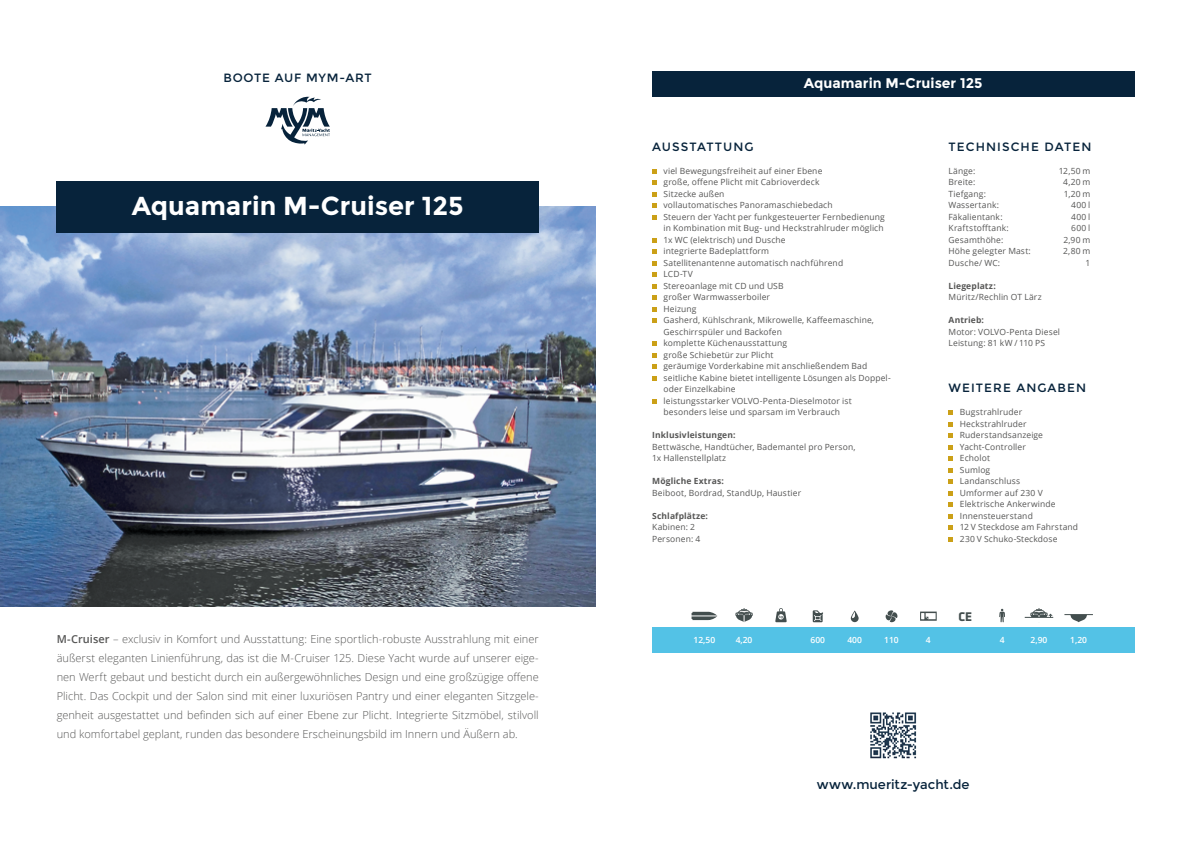
<style>
.page{position:relative;width:1191px;height:842px;background:#fff}
.page>*{position:absolute;margin:0;border:0;box-sizing:border-box;transform-origin:0 0}
.t1{font:700 26px "Montserrat";color:#fff}
.t2{font:700 14px "Montserrat";color:#fff}
.t3{font:13px "Montserrat";color:#07233b}
.t4{font:700 13px "Klavika";color:#434e4e}
.t5{font:12px "Montserrat";letter-spacing:.09em;color:#07233b}
.t6{font:12px "Montserrat";letter-spacing:.06em;color:#07233b}
.t7{font:300 11px/19px "Open Sans";color:#565655;text-align:justify}
.t8{font:8.5px/11.5px "Open Sans";letter-spacing:.015em;color:#565655}
.t9{font:700 8.5px "Open Sans";letter-spacing:.015em;color:#565655}
.t10{font:600 8.5px "Open Sans";color:#fff}
.s1{font-weight:600}
</style>
<div class="page">
<svg style="left:652px;top:169px;width:4px;height:5px"></svg>
<svg style="left:652px;top:181px;width:4px;height:4px"></svg>
<svg style="left:652px;top:192px;width:4px;height:5px"></svg>
<svg style="left:652px;top:204px;width:4px;height:4px"></svg>
<svg style="left:652px;top:215px;width:4px;height:5px"></svg>
<svg style="left:652px;top:238px;width:4px;height:5px"></svg>
<svg style="left:652px;top:250px;width:4px;height:4px"></svg>
<svg style="left:652px;top:261px;width:4px;height:5px"></svg>
<svg style="left:652px;top:273px;width:4px;height:4px"></svg>
<svg style="left:652px;top:284px;width:4px;height:5px"></svg>
<svg style="left:652px;top:296px;width:4px;height:4px"></svg>
<svg style="left:652px;top:307px;width:4px;height:5px"></svg>
<svg style="left:652px;top:319px;width:4px;height:4px"></svg>
<svg style="left:652px;top:342px;width:4px;height:4px"></svg>
<svg style="left:652px;top:353px;width:4px;height:5px"></svg>
<svg style="left:652px;top:365px;width:4px;height:4px"></svg>
<svg style="left:652px;top:376px;width:4px;height:5px"></svg>
<svg style="left:652px;top:399px;width:4px;height:5px"></svg>
<svg style="left:948px;top:411px;width:4px;height:4px"></svg>
<svg style="left:948px;top:422px;width:4px;height:5px"></svg>
<svg style="left:948px;top:434px;width:4px;height:4px"></svg>
<svg style="left:948px;top:445px;width:4px;height:5px"></svg>
<svg style="left:948px;top:457px;width:4px;height:4px"></svg>
<svg style="left:948px;top:468px;width:4px;height:5px"></svg>
<svg style="left:948px;top:480px;width:4px;height:4px"></svg>
<svg style="left:948px;top:491px;width:4px;height:5px"></svg>
<svg style="left:948px;top:503px;width:4px;height:4px"></svg>
<svg style="left:948px;top:514px;width:4px;height:5px"></svg>
<svg style="left:948px;top:526px;width:4px;height:4px"></svg>
<svg style="left:948px;top:537px;width:4px;height:5px"></svg>
<img style="left:0;top:207px;width:595px;height:400px">
<div style="left:57px;top:181px;width:482px;height:51px;background:#07233b"></div>
<svg style="left:265px;top:97px;width:65px;height:48px"></svg>
<div style="left:652px;top:627px;width:482px;height:26px;background:#53c2e6"></div>
<svg style="left:691px;top:612px;width:26px;height:8px"></svg>
<svg style="left:735px;top:608px;width:17px;height:14px"></svg>
<svg style="left:775px;top:608px;width:11px;height:14px"></svg>
<svg style="left:812px;top:610px;width:11px;height:12px"></svg>
<svg style="left:850px;top:610px;width:8px;height:12px"></svg>
<svg style="left:885px;top:610px;width:12px;height:12px"></svg>
<svg style="left:920px;top:612px;width:16px;height:9px"></svg>
<svg style="left:999px;top:609px;width:6px;height:13px"></svg>
<svg style="left:1024px;top:608px;width:29px;height:10px"></svg>
<svg style="left:1064px;top:614px;width:29px;height:8px"></svg>
<img style="left:870px;top:712px;width:47px;height:47px">
<div style="left:652px;top:71px;width:482px;height:25px;background:#07233b"></div>
<h3 class="t6" style="left:224px;top:71px;width:150px">BOOTE AUF MYM-ART</h3>
<h1 class="t1" style="left:132px;top:190px;width:333px">Aquamarin M-Cruiser 125</h1>
<p class="t7" style="left:57px;top:630px;width:483px"><span class="s1">M-Cruiser</span> – exclusiv in Komfort und Ausstattung: Eine sportlich-robuste Ausstrahlung mit einer äußerst eleganten Linienführung, das ist die M-Cruiser 125. Diese Yacht wurde auf unserer eige&shy;nen Werft gebaut und besticht durch ein außergewöhnliches Design und eine großzügige offene Plicht. Das Cockpit und der Salon sind mit einer luxuriösen Pantry und einer eleganten Sitzgele&shy;genheit ausgestattet und befinden sich auf einer Ebene zur Plicht. Integrierte Sitzmöbel, stilvoll und komfortabel geplant, runden das besondere Erscheinungsbild im Innern und Äußern ab.</p>
<h2 class="t2" style="left:804px;top:75px;width:180px">Aquamarin M-Cruiser 125</h2>
<h3 class="t5" style="left:652px;top:139px;width:103px">AUSSTATTUNG</h3>
<p class="t8" style="left:663px;top:164px;width:229px">viel Bewegungsfreiheit auf einer Ebene<br>große, offene Plicht mit Cabrioverdeck<br>Sitzecke außen<br>vollautomatisches Panoramaschiebedach<br>Steuern der Yacht per funkgesteuerter -Fernbedienung in Kombination mit Bug- und Heckstrahlruder möglich 1x WC (elektrisch) und Dusche<br>integrierte Badeplattform<br>Satellitenantenne automatisch nachführend<br>LCD-TV<br>Stereoanlage mit CD und USB<br>großer Warmwasserboiler<br>Heizung<br>Gasherd, Kühlschrank, Mikrowelle, Kaffeemaschine, Geschirrspüler und Backofen<br>komplette Küchenausstattung<br>große Schiebetür zur Plicht<br>geräumige Vorderkabine mit anschließendem Bad seitliche Kabine bietet intelligente Lösungen als -Doppel&shy;oder Einzelkabine<br>leistungsstarker VOLVO-Penta-Dieselmotor ist - besonders leise und sparsam im Verbrauch</p>
<p class="t9" style="left:652px;top:429px;width:85px">Inklusivleistungen:</p>
<p class="t8" style="left:652px;top:440px;width:205px">Bettwäsche, Handtücher, Bademantel pro Person,<br>1x Hallenstellplatz</p>
<p class="t9" style="left:652px;top:475px;width:73px">Mögliche Extras:</p>
<p class="t8" style="left:652px;top:486px;width:150px">Beiboot, Bordrad, StandUp, Haustier</p>
<p class="t9" style="left:652px;top:509px;width:57px">Schlafplätze:</p>
<p class="t8" style="left:652px;top:521px;width:50px">Kabinen: 2<br>Personen: 4</p>
<h3 class="t5" style="left:948px;top:139px;width:144px">TECHNISCHE DATEN</h3>
<p class="t8" style="left:948px;top:164px;width:28px">Länge:</p>
<p class="t8" style="left:1058px;top:164px;width:33px">12,50 m</p>
<p class="t8" style="left:948px;top:176px;width:28px">Breite:</p>
<p class="t8" style="left:1063px;top:176px;width:29px">4,20 m</p>
<p class="t8" style="left:948px;top:187px;width:39px">Tiefgang:</p>
<p class="t8" style="left:1063px;top:187px;width:28px">1,20 m</p>
<p class="t8" style="left:948px;top:199px;width:52px">Wassertank:</p>
<p class="t8" style="left:1071px;top:199px;width:21px">400 l</p>
<p class="t8" style="left:948px;top:210px;width:56px">Fäkalientank:</p>
<p class="t8" style="left:1071px;top:210px;width:21px">400 l</p>
<p class="t8" style="left:948px;top:222px;width:62px">Kraftstofftank:</p>
<p class="t8" style="left:1071px;top:222px;width:21px">600 l</p>
<p class="t8" style="left:948px;top:233px;width:56px">Gesamthöhe:</p>
<p class="t8" style="left:1063px;top:233px;width:28px">2,90 m</p>
<p class="t8" style="left:948px;top:245px;width:84px">Höhe gelegter Mast:</p>
<p class="t8" style="left:1063px;top:245px;width:29px">2,80 m</p>
<p class="t8" style="left:948px;top:256px;width:53px">Dusche/ WC:</p>
<p class="t8" style="left:1085px;top:256px;width:6px">1</p>
<p class="t9" style="left:948px;top:279px;width:49px">Liegeplatz:</p>
<p class="t8" style="left:948px;top:291px;width:95px">Müritz/Rechlin OT Lärz</p>
<p class="t9" style="left:948px;top:314px;width:37px">Antrieb:</p>
<p class="t8" style="left:948px;top:325px;width:113px">Motor: VOLVO-Penta Diesel<br>Leistung: 81 kW / 110 PS</p>
<h3 class="t5" style="left:948px;top:381px;width:139px">WEITERE ANGABEN</h3>
<p class="t8" style="left:960px;top:406px;width:120px">Bugstrahlruder<br>Heckstrahlruder<br>Ruderstandsanzeige<br>Yacht-Controller<br>Echolot<br>Sumlog<br>Landanschluss<br>Umformer auf 230 V<br>Elektrische Ankerwinde<br>Innensteuerstand<br>12 V Steckdose am Fahrstand<br>230 V Schuko-Steckdose</p>
<h3 class="t4" style="left:958px;top:609px;width:15px">CE</h3>
<p class="t10" style="left:693px;top:634px;width:23px">12,50</p>
<p class="t10" style="left:735px;top:634px;width:18px">4,20</p>
<p class="t10" style="left:810px;top:634px;width:16px">600</p>
<p class="t10" style="left:847px;top:634px;width:16px">400</p>
<p class="t10" style="left:884px;top:634px;width:16px">110</p>
<p class="t10" style="left:926px;top:634px;width:6px">4</p>
<p class="t10" style="left:999px;top:634px;width:6px">4</p>
<p class="t10" style="left:1030px;top:634px;width:18px">2,90</p>
<p class="t10" style="left:1070px;top:634px;width:18px">1,20</p>
<h3 class="t3" style="left:817px;top:777px;width:154px">www.mueritz-yacht.de</h3>
</div>
